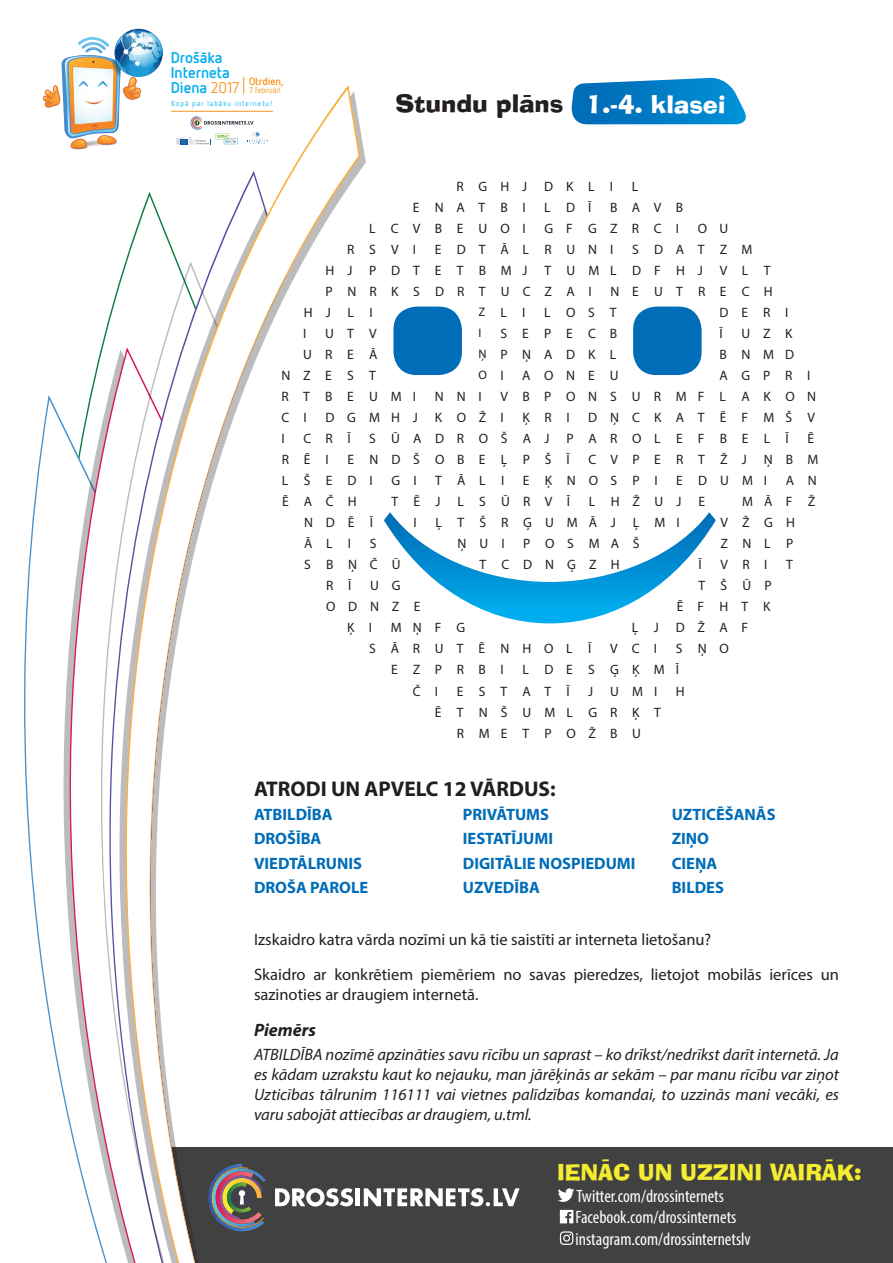
<style>
.page{position:relative;width:893px;height:1263px;background:#fff}
.page>*{position:absolute;margin:0;border:0;box-sizing:border-box;transform-origin:0 0}
.t1{font:24px "Ad Lib";color:#231f20}
.t2{font:21.9px "Ad Lib";color:#f4ed2f}
.t3{font:700 21.3px "Myriad Pro";color:#231f20}
.t4{font:italic 700 18px "Myriad Pro";color:#231f20}
.t5{font:condensed 17.85px/21.5px "Myriad Pro";color:#fff}
.t6{font:italic 16.5px/19.8px "Myriad Pro";color:#231f20;text-align:justify}
.t7{font:16.5px/34.8px "Myriad Pro";color:#231f20}
.t8{font:700 16.5px/24px "Myriad Pro";color:#006db8}
.t9{font:700 15.6px/14.9px "Netto OT";color:#00aeef}
.t10{font:13.65px/21px "Myriad Pro";letter-spacing:1.06em;color:#231f20}
.t11{font:13.65px "Myriad Pro";letter-spacing:1.035em;color:#231f20}
.t12{font:13.65px "Myriad Pro";letter-spacing:1.1em;color:#231f20}
.t13{font:13.65px "Myriad Pro";letter-spacing:.96em;color:#231f20}
.t14{font:13.65px "Myriad Pro";letter-spacing:1.115em;color:#231f20}
.t15{font:13.65px "Myriad Pro";letter-spacing:1.015em;color:#231f20}
.t16{font:12.3px "Myriad Pro";color:#231f20}
.t17{font:700 10.5px "Netto OT";color:#f7931d}
.t18{font:8.4px "Netto OT";color:#f7931d}
.t19{font:7.35px "Netto OT";letter-spacing:.135em;color:#00aeef}
.s1{font-weight:400;color:#f7931d}
.s2{color:#fff}
.s3{font-size:12.3px}
.s4{font-size:13.65px}
</style>
<div class="page">
<div style="left:125px;top:1147px;width:768px;height:116px;background:#414141"></div>
<svg style="left:46px;top:395px;width:28px;height:750px"></svg>
<svg style="left:74px;top:411px;width:13px;height:787px"></svg>
<svg style="left:87px;top:77px;width:314px;height:1186px"></svg>
<hr style="left:356px;top:1188px;width:4px;height:18px;background:#fff">
<svg style="left:364px;top:1188px;width:156px;height:18px"></svg>
<img style="left:205px;top:1164px;width:61px;height:71px">
<svg style="left:275px;top:1188px;width:78px;height:18px"></svg>
<svg style="left:558px;top:1188px;width:16px;height:14px"></svg>
<svg style="left:560px;top:1210px;width:13px;height:13px"></svg>
<svg style="left:560px;top:1231px;width:13px;height:14px"></svg>
<svg style="left:571px;top:78px;width:175px;height:46px;background:#1d8bcb"></svg>
<img style="left:42px;top:29px;width:121px;height:123px">
<svg style="left:176px;top:116px;width:92px;height:29px"></svg>
<hr style="left:171px;top:111px;width:102px;height:1px;background:#f7931d">
<svg style="left:243px;top:77px;width:1px;height:17px"></svg>
<div style="left:393px;top:307px;width:69px;height:68px;background:#006db8;border-radius:23px"></div>
<div style="left:633px;top:307px;width:69px;height:68px;background:#006db8;border-radius:23px"></div>
<svg style="left:384px;top:512px;width:332px;height:111px"></svg>
<p class="t9" style="left:171px;top:50px;width:70px">Drošāka<br>Interneta<br>Diena <span class="s1">2017</span></p>
<p class="t17" style="left:249px;top:74px;width:36px">Otrdien,</p>
<p class="t18" style="left:249px;top:85px;width:33px">7. februārī</p>
<p class="t19" style="left:171px;top:99px;width:103px">Kopā par labāku internetu!</p>
<h1 class="t1" style="left:395px;top:86px;width:331px">Stundu plāns <span class="s2">1.-4. klasei</span></h1>
<p class="t15" style="left:457px;top:178px;width:158px">RGHJ DKLI</p>
<p class="t10" style="left:632px;top:175px;width:8px">L</p>
<p class="t10" style="left:413px;top:196px;width:114px">ENATBI</p>
<p class="t10" style="left:544px;top:196px;width:49px">LDĪ</p>
<p class="t10" style="left:610px;top:196px;width:75px">BAVB</p>
<p class="t10" style="left:369px;top:218px;width:158px">LCVBEUOI</p>
<p class="t10" style="left:544px;top:218px;width:136px">GFGZRCI</p>
<p class="t10" style="left:698px;top:218px;width:32px">O U</p>
<p class="t10" style="left:347px;top:239px;width:70px">RSVI</p>
<p class="t11" style="left:435px;top:241px;width:180px">EDTĀLRUNI</p>
<p class="t10" style="left:325px;top:239px;width:446px;text-indent:307px">SDATZM<br>HJ PDTETBMJ TUMLDFHJ VLT<br>PNRKSDRTUCZAI</p>
<p class="t10" style="left:610px;top:281px;width:164px">NEUTRECH</p>
<p class="t10" style="left:304px;top:302px;width:70px">HJLI</p>
<p class="t10" style="left:478px;top:302px;width:49px"><span class="s3">Z</span>LI</p>
<p class="t10" style="left:544px;top:302px;width:74px">LOST</p>
<p class="t10" style="left:719px;top:302px;width:70px">DERI</p>
<p class="t10" style="left:303px;top:323px;width:5px">I</p>
<p class="t10" style="left:325px;top:323px;width:53px">UTV</p>
<p class="t16" style="left:478px;top:325px;width:4px">I</p>
<p class="t10" style="left:500px;top:323px;width:118px">SEPECB</p>
<p class="t10" style="left:719px;top:323px;width:5px">Ī</p>
<p class="t10" style="left:741px;top:323px;width:53px">UZK</p>
<p class="t10" style="left:303px;top:344px;width:76px">UREĀ</p>
<p class="t10" style="left:478px;top:344px;width:139px"><span class="s3">Ņ</span>PŅADKL</p>
<p class="t10" style="left:719px;top:344px;width:76px">B NMD</p>
<p class="t10" style="left:281px;top:365px;width:96px">NZEST</p>
<p class="t16" style="left:478px;top:367px;width:27px">O <span class="s4">I</span></p>
<p class="t10" style="left:522px;top:365px;width:98px">AONE U</p>
<p class="t10" style="left:719px;top:365px;width:92px">AGPRI</p>
<p class="t10" style="left:281px;top:386px;width:136px">RTBEUMI</p>
<p class="t10" style="left:435px;top:386px;width:49px">NNI</p>
<p class="t10" style="left:500px;top:386px;width:317px">VBPONSURMFLAKON</p>
<p class="t10" style="left:281px;top:407px;width:27px">C I</p>
<p class="t13" style="left:325px;top:409px;width:180px">DGMHJ KOŽI</p>
<p class="t10" style="left:522px;top:407px;width:49px">ĶRI</p>
<p class="t10" style="left:588px;top:407px;width:228px">DŅCKATĒFMŠV</p>
<p class="t10" style="left:282px;top:428px;width:5px">I</p>
<p class="t10" style="left:304px;top:428px;width:49px">CRĪ</p>
<p class="t10" style="left:369px;top:428px;width:421px">SŪADROŠAJ PAROLEFBELĪ</p>
<p class="t10" style="left:807px;top:428px;width:8px">Ē</p>
<p class="t10" style="left:282px;top:449px;width:49px">RĒI</p>
<p class="t12" style="left:347px;top:451px;width:224px">ENDŠOBEĻPŠĪ</p>
<p class="t10" style="left:588px;top:449px;width:232px">CVPERTŽJ ŅBM</p>
<p class="t10" style="left:282px;top:470px;width:92px">LŠEDI</p>
<p class="t10" style="left:391px;top:470px;width:27px">G I</p>
<p class="t10" style="left:435px;top:470px;width:70px">TĀLI</p>
<p class="t10" style="left:523px;top:470px;width:136px">EĶNOSPI</p>
<p class="t10" style="left:676px;top:470px;width:92px">E DUMI</p>
<p class="t10" style="left:786px;top:470px;width:32px">A N</p>
<p class="t10" style="left:282px;top:491px;width:76px">ĒAČH</p>
<p class="t14" style="left:392px;top:493px;width:180px">TĒJ LSŪRVĪ</p>
<p class="t10" style="left:589px;top:491px;width:118px">LHŽUJ E</p>
<p class="t10" style="left:742px;top:491px;width:75px">MĀF Ž</p>
<p class="t10" style="left:304px;top:512px;width:70px">NDĒ Ī</p>
<p class="t10" style="left:414px;top:512px;width:5px">I</p>
<p class="t11" style="left:435px;top:514px;width:246px">ĻTŠRĢUMĀJ ĻMI</p>
<p class="t10" style="left:720px;top:512px;width:76px">VŽGH</p>
<p class="t10" style="left:304px;top:533px;width:49px">ĀLI</p>
<p class="t10" style="left:370px;top:533px;width:8px">S</p>
<p class="t10" style="left:457px;top:533px;width:49px">ŅUI</p>
<p class="t10" style="left:523px;top:533px;width:118px">POS MAŠ</p>
<p class="t10" style="left:720px;top:533px;width:74px">ZNLP</p>
<p class="t10" style="left:304px;top:554px;width:98px">SBŅČŪ</p>
<p class="t10" style="left:479px;top:554px;width:142px">T CDNĢZH</p>
<p class="t10" style="left:699px;top:554px;width:5px">Ī</p>
<p class="t10" style="left:720px;top:554px;width:49px">VRI</p>
<p class="t10" style="left:786px;top:554px;width:8px">T</p>
<p class="t10" style="left:326px;top:575px;width:27px">R Ī</p>
<p class="t10" style="left:370px;top:575px;width:32px">U G</p>
<p class="t10" style="left:699px;top:575px;width:74px">TŠŪP</p>
<p class="t10" style="left:326px;top:596px;width:96px">ODNZE</p>
<p class="t10" style="left:677px;top:596px;width:95px">ĒFHTK</p>
<p class="t10" style="left:347px;top:617px;width:27px">Ķ I</p>
<p class="t10" style="left:391px;top:617px;width:76px">MŅF G</p>
<p class="t10" style="left:632px;top:617px;width:118px">ĻJ DŽAF</p>
<p class="t11" style="left:369px;top:640px;width:224px">SĀRUTĒNHOLĪ</p>
<p class="t10" style="left:610px;top:638px;width:49px">VCI</p>
<p class="t10" style="left:676px;top:638px;width:55px">SŅO</p>
<p class="t10" style="left:391px;top:659px;width:114px">EZPRBI</p>
<p class="t10" style="left:522px;top:659px;width:158px">LDESĢĶMĪ</p>
<p class="t10" style="left:413px;top:680px;width:27px">Č I</p>
<p class="t10" style="left:457px;top:680px;width:114px">ESTATĪ</p>
<p class="t10" style="left:588px;top:680px;width:70px">J UMI</p>
<p class="t10" style="left:676px;top:680px;width:10px">H</p>
<p class="t10" style="left:435px;top:701px;width:227px;text-align:center">ĒTNŠUMLGRĶT<br>RMETPOŽBU</p>
<h3 class="t3" style="left:254px;top:775px;width:303px">ATRODI UN APVELC 12 VĀRDUS:</h3>
<p class="t8" style="left:254px;top:802px;width:116px">ATBILDĪBA<br>DROŠĪBA<br>VIEDTĀLRUNIS<br>DROŠA PAROLE</p>
<p class="t8" style="left:463px;top:802px;width:174px">PRIVĀTUMS<br>IESTATĪJUMI<br>DIGITĀLIE NOSPIEDUMI<br>UZVEDĪBA</p>
<p class="t8" style="left:672px;top:802px;width:105px">UZTICĒŠANĀS<br>ZIŅO<br>CIEŅA<br>BILDES</p>
<p class="t7" style="left:254px;top:922px;width:586px">Izskaidro katra vārda nozīmi un kā tie saistīti ar interneta lietošanu?<br>Skaidro ar konkrētiem piemēriem no savas pieredzes, lietojot mobilās ierīces un</p>
<p class="t7" style="left:254px;top:976px;width:226px">sazinoties ar draugiem internetā.</p>
<h3 class="t4" style="left:254px;top:1018px;width:63px">Piemērs</h3>
<p class="t6" style="left:254px;top:1045px;width:586px">ATBILDĪBA nozīmē apzināties savu rīcību un saprast – ko drīkst/nedrīkst darīt internetā. Ja es kādam uzrakstu kaut ko nejauku, man jārēķinās ar sekām – par manu rīcību var ziņot Uzticības tālrunim 116111 vai vietnes palīdzības komandai, to uzzinās mani vecāki, es varu sabojāt attiecības ar draugiem, u.tml.</p>
<h2 class="t2" style="left:557px;top:1157px;width:306px">IENĀC UN UZZINI VAIRĀK:</h2>
<h3 class="t5" style="left:575px;top:1185px;width:177px">Twitter.com/drossinternets<br>Facebook.com/drossinternets instagram.com/drossinternetslv</h3>
</div>
